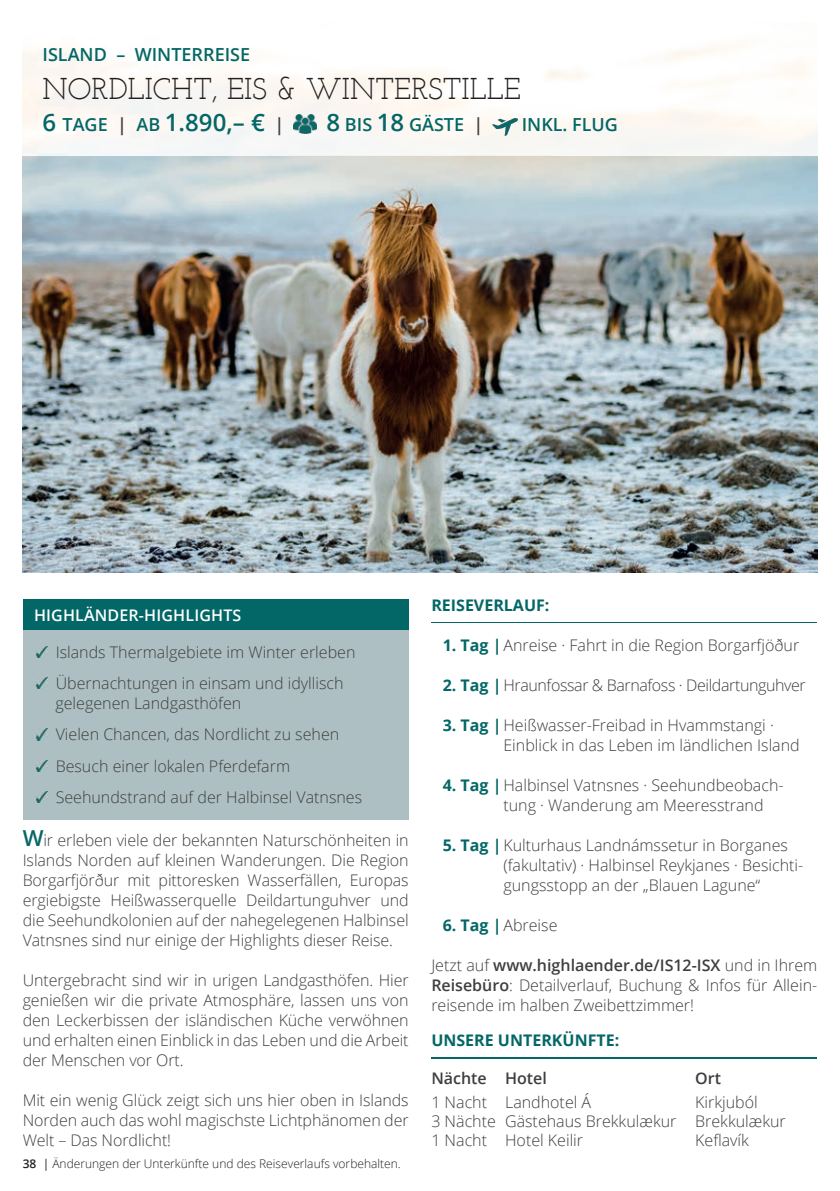
<style>
.page{position:relative;width:840px;height:1191px;background:#fff}
.page>*{position:absolute;margin:0;border:0;box-sizing:border-box;transform-origin:0 0}
.t1{font:30px "Josefin Slab";color:#231f20}
.t2{font:600 24px "Open Sans";color:#046767}
.t3{font:600 18px "Open Sans";color:#046767}
.t4{font:300 16px/20px "Open Sans";color:#3e3e3f}
.t5{font:300 16px "Open Sans";letter-spacing:-.025em;color:#3e3e3f}
.t6{font:700 16px "Open Sans";color:#046767}
.t7{font:600 16px "Open Sans";letter-spacing:.01em;color:#fff}
.t8{font:600 16px "Open Sans";color:#3e3e3f}
.t9{font:300 12px "Open Sans";color:#231f20}
.s1{font-size:18px}
.s2{font-size:18px;color:#3e3e3f}
.s3{font-size:24px}
.s4{color:#3e3e3f}
.s5{font-weight:600;font-size:22px;color:#046767}
.s6{font-weight:600}
.s7{font-weight:400}
.s8{font-weight:700;color:#046767}
</style>
<div class="page">
<img style="left:23px;top:156px;width:793px;height:417px">
<hr style="left:431px;top:622px;width:385px;height:1px;background:#046767">
<svg style="left:22px;top:45px;width:796px;height:111px;fill:#fef8f6"></svg>
<img style="left:293px;top:114px;width:23px;height:19px">
<img style="left:492px;top:118px;width:24px;height:17px">
<div style="left:23px;top:608px;width:385px;height:212px;background:#adbfc2"></div>
<div style="left:23px;top:599px;width:385px;height:30px;background:#046767"></div>
<svg style="left:37px;top:646px;width:10px;height:11px"></svg>
<svg style="left:37px;top:677px;width:10px;height:12px"></svg>
<svg style="left:37px;top:729px;width:10px;height:11px"></svg>
<svg style="left:37px;top:760px;width:10px;height:11px"></svg>
<svg style="left:37px;top:791px;width:10px;height:12px"></svg>
<hr style="left:431px;top:1057px;width:385px;height:1px;background:#046767">
<p class="t3" style="left:43px;top:42px;width:209px">ISLAND – WINTERREISE</p>
<h1 class="t1" style="left:43px;top:71px;width:479px">NORDLICHT, EIS &amp; WINTERSTILLE</h1>
<h2 class="t2" style="left:43px;top:106px;width:243px">6 <span class="s1">TAGE</span> <span class="s2">|</span> <span class="s1">AB</span> 1.890,– € <span class="s2">|</span></h2>
<p class="t3" style="left:326px;top:112px;width:158px"><span class="s3">8</span> BIS <span class="s3">18</span> GÄSTE <span class="s4">|</span></p>
<p class="t3" style="left:521px;top:112px;width:98px">INKL. FLUG</p>
<p class="t7" style="left:34px;top:603px;width:209px">HIGHLÄNDER-HIGHLIGHTS</p>
<p class="t4" style="left:56px;top:635px;width:301px;line-height:31.4px">Islands Thermalgebiete im Winter erleben<br>Übernachtungen in einsam und idyllisch</p>
<p class="t4" style="left:55px;top:687px;width:308px;line-height:31.4px">gelegenen Landgasthöfen<br>Vielen Chancen, das Nordlicht zu sehen Besuch einer lokalen Pferdefarm Seehundstrand auf der Halbinsel Vatnsnes</p>
<p class="t4" style="left:23px;top:829px;width:387px;text-align:justify"><span class="s5">W</span>ir erleben viele der bekannten Naturschönheiten in Islands Norden auf kleinen Wanderungen. Die Region Borgarfjörður mit pittoresken Wasserfällen, Europas ergiebigste Heißwasserquelle Deildartunguhver und die Seehundkolonien auf der nahegelegenen Halbinsel Vatnsnes sind nur einige der Highlights dieser Reise.</p>
<p class="t4" style="left:23px;top:969px;width:387px;text-align:justify">Untergebracht sind wir in urigen Landgasthöfen. Hier genießen wir die private Atmosphäre, lassen uns von den Leckerbissen der isländischen Küche verwöhnen und erhalten einen Einblick in das Leben und die Arbeit der Menschen vor Ort.</p>
<p class="t4" style="left:23px;top:1089px;width:387px;text-align:justify">Mit ein wenig Glück zeigt sich uns hier oben in Islands Norden auch das wohl magischste Lichtphänomen der Welt – Das Nordlicht!</p>
<p class="t9" style="left:23px;top:1155px;width:379px"><span class="s6">38</span> <span class="s7">|</span> Änderungen der Unterkünfte und des Reiseverlaufs vorbehalten.</p>
<p class="t6" style="left:431px;top:593px;width:120px">REISEVERLAUF:</p>
<p class="t4" style="left:442px;top:634px;width:358px"><span class="s8">1. Tag |</span> Anreise · Fahrt in die Region Borgarfjöður</p>
<p class="t5" style="left:442px;top:674px;width:364px"><span class="s8">2. Tag |</span> Hraunfossar &amp; Barnafoss · Deildartunguhver</p>
<p class="t4" style="left:503px;top:714px;width:298px;text-indent:-61px"><span class="s8">3. Tag |</span> Heißwasser-Freibad in Hvammstangi ·<br>Einblick in das Leben im ländlichen Island</p>
<p class="t4" style="left:503px;top:774px;width:281px;text-indent:-61px"><span class="s8">4. Tag |</span> Halbinsel Vatnsnes · Seehundbeobach&shy;tung · Wanderung am Meeresstrand</p>
<p class="t4" style="left:503px;top:834px;width:301px;text-indent:-61px"><span class="s8">5. Tag |</span> Kulturhaus Landnámssetur in Borganes (fakultativ) · Halbinsel Reykjanes · Besichti&shy;gungsstopp an der „Blauen Lagune“</p>
<p class="t4" style="left:442px;top:914px;width:116px"><span class="s8">6. Tag |</span> Abreise</p>
<p class="t4" style="left:431px;top:954px;width:387px;text-align:justify">Jetzt auf <span class="s6">www.highlaender.de/IS12-ISX</span> und in Ihrem <span class="s6">Reisebüro</span>: Detailverlauf, Buchung &amp; Infos für Allein&shy;reisende im halben Zweibettzimmer!</p>
<p class="t6" style="left:431px;top:1029px;width:189px">UNSERE UNTERKÜNFTE:</p>
<p class="t8" style="left:431px;top:1067px;width:117px">Nächte Hotel</p>
<p class="t8" style="left:694px;top:1067px;width:27px">Ort</p>
<p class="t4" style="left:431px;top:1092px;width:161px">1 Nacht Landhotel Á</p>
<p class="t4" style="left:431px;top:1092px;width:356px;line-height:18.6px;text-indent:264px">Kirkjuból<br>3 Nächte Gästehaus Brekkulækur Brekkulækur<br>1 Nacht Hotel Keilir</p>
<p class="t4" style="left:694px;top:1129px;width:55px">Keflavík</p>
</div>
